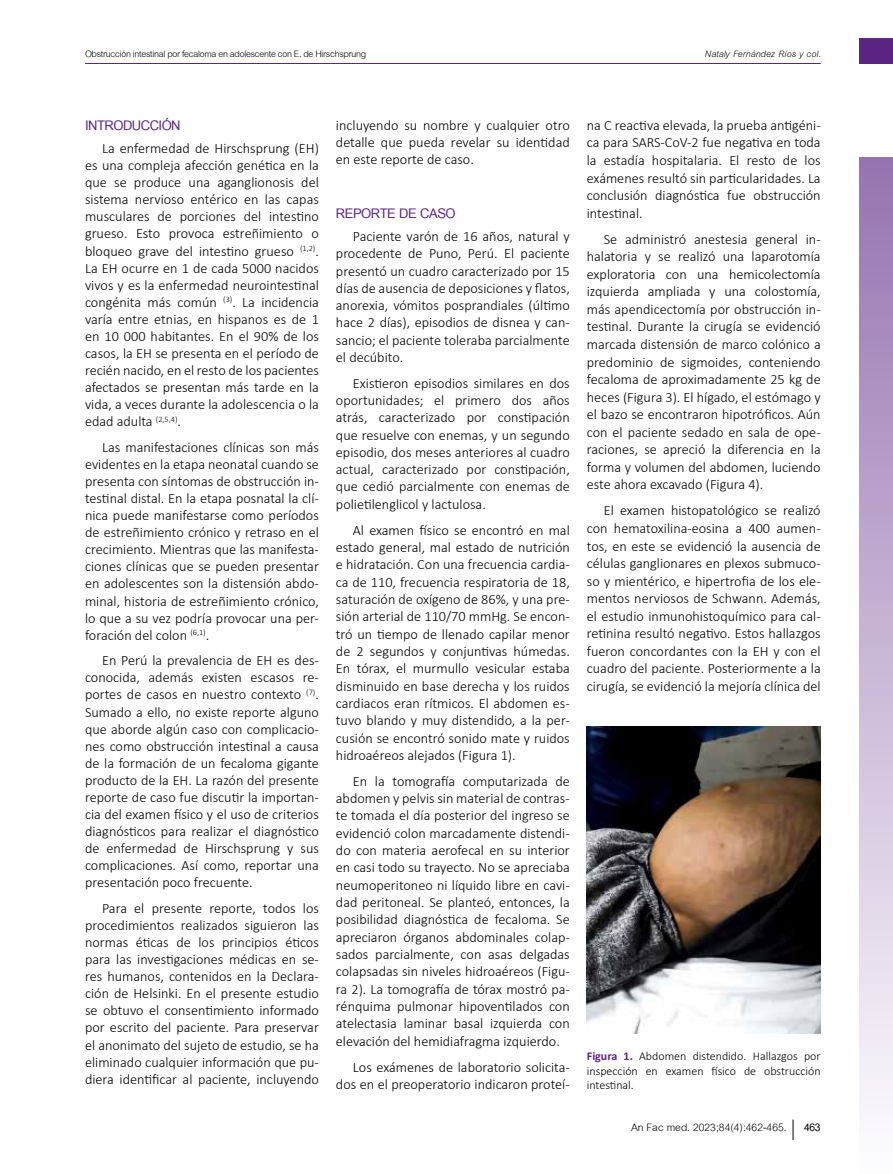
<style>
.page{position:relative;width:893px;height:1174px;background:#fff}
.page>*{position:absolute;margin:0;border:0;box-sizing:border-box;transform-origin:0 0}
.t1{font:700 20.25px "Cordia UPC";letter-spacing:-.025em;color:#5c2483}
.t2{font:15.75px "Cordia UPC";color:#000}
.t3{font:300 14.25px/17.1px "Calibri";color:#000;text-align:justify}
.t4{font:13.5px "Cordia UPC";letter-spacing:-.02em;color:#000}
.t5{font:italic 13.5px "Cordia UPC";color:#000}
.t6{font:300 12px/14.4px "Calibri";color:#000;text-align:justify}
.s1{font-weight:700;color:#5c2483}
.s2{font-weight:700}
</style>
<div class="page">
<div style="left:859px;top:157px;width:34px;height:1017px;background:linear-gradient(to bottom,#9673b0,#fefdfe)"></div>
<div style="left:859px;top:38px;width:34px;height:26px;background:#5c2483"></div>
<hr style="left:85px;top:63px;width:736px;height:1px;background:#5c2483">
<svg style="left:793px;top:1119px;width:1px;height:21px"></svg>
<img style="left:587px;top:726px;width:234px;height:307px">
<p class="t4" style="left:85px;top:45px;width:283px">Obstrucción intestinal por fecaloma en adolescente con E. de Hirschsprung</p>
<p class="t5" style="left:705px;top:45px;width:117px">Nataly Fernández Ríos y col.</p>
<h1 class="t1" style="left:85px;top:114px;width:97px">INTRODUCCIÓN</h1>
<p class="t3" style="left:85px;top:140px;width:235px;text-indent:17px">La enfermedad de Hirschsprung (EH) es una compleja afección genética en la que se produce una aganglionosis del sistema nervioso entérico en las capas musculares de porciones del intestino grueso. Esto provoca estreñimiento o bloqueo grave del intestino grueso <sup>(1,2)</sup>.<br>La EH ocurre en 1 de cada 5000 nacidos vivos y es la enfermedad neurointestinal congénita más común <sup>(3)</sup>. La incidencia varía entre etnias, en hispanos es de 1 en 10 000 habitantes. En el 90% de los casos, la EH se presenta en el período de recién nacido, en el resto de los pacientes afectados se presentan más tarde en la vida, a veces durante la adolescencia o la edad adulta <sup>(2,5,4)</sup>.</p>
<p class="t3" style="left:85px;top:438px;width:235px;text-indent:17px">Las manifestaciones clínicas son más evidentes en la etapa neonatal cuando se presenta con síntomas de obstrucción in&shy;testinal distal. En la etapa posnatal la clí&shy;nica puede manifestarse como períodos de estreñimiento crónico y retraso en el crecimiento. Mientras que las manifesta&shy;ciones clínicas que se pueden presentar en adolescentes son la distensión abdo&shy;minal, historia de estreñimiento crónico, lo que a su vez podría provocar una per&shy;foración del colon <sup>(6,1)</sup>.</p>
<p class="t3" style="left:85px;top:652px;width:235px;text-indent:17px">En Perú la prevalencia de EH es des&shy;conocida, además existen escasos re&shy;portes de casos en nuestro contexto <sup>(7)</sup>.<br>Sumado a ello, no existe reporte alguno que aborde algún caso con complicacio&shy;nes como obstrucción intestinal a causa de la formación de un fecaloma gigante producto de la EH. La razón del presente reporte de caso fue discutir la importan&shy;cia del examen físico y el uso de criterios diagnósticos para realizar el diagnóstico de enfermedad de Hirschsprung y sus complicaciones. Así como, reportar una presentación poco frecuente.</p>
<p class="t3" style="left:85px;top:899px;width:235px;text-indent:17px">Para el presente reporte, todos los procedimientos realizados siguieron las normas éticas de los principios éticos para las investigaciones médicas en se&shy;res humanos, contenidos en la Declara&shy;ción de Helsinki. En el presente estudio se obtuvo el consentimiento informado por escrito del paciente. Para preservar el anonimato del sujeto de estudio, se ha eliminado cualquier información que pu&shy;diera identificar al paciente, incluyendo</p>
<p class="t3" style="left:336px;top:116px;width:235px">incluyendo su nombre y cualquier otro detalle que pueda revelar su identidad en este reporte de caso.</p>
<h1 class="t1" style="left:336px;top:201px;width:121px">REPORTE DE CASO</h1>
<p class="t3" style="left:336px;top:227px;width:235px;text-indent:17px">Paciente varón de 16 años, natural y procedente de Puno, Perú. El paciente presentó un cuadro caracterizado por 15 días de ausencia de deposiciones y flatos, anorexia, vómitos posprandiales (último hace 2 días), episodios de disnea y can&shy;sancio; el paciente toleraba parcialmente el decúbito.</p>
<p class="t3" style="left:336px;top:374px;width:235px;text-indent:17px">Existieron episodios similares en dos oportunidades; el primero dos años atrás, caracterizado por constipación que resuelve con enemas, y un segundo episodio, dos meses anteriores al cuadro actual, caracterizado por constipación, que cedió parcialmente con enemas de polietilenglicol y lactulosa.</p>
<p class="t3" style="left:336px;top:521px;width:235px;text-indent:17px">Al examen físico se encontró en mal estado general, mal estado de nutrición e hidratación. Con una frecuencia cardia&shy;ca de 110, frecuencia respiratoria de 18, saturación de oxígeno de 86%, y una pre&shy;sión arterial de 110/70 mmHg. Se encon&shy;tró un tiempo de llenado capilar menor de 2 segundos y conjuntivas húmedas.<br>En tórax, el murmullo vesicular estaba disminuido en base derecha y los ruidos cardiacos eran rítmicos. El abdomen es&shy;tuvo blando y muy distendido, a la per&shy;cusión se encontró sonido mate y ruidos hidroaéreos alejados (Figura 1).</p>
<p class="t3" style="left:336px;top:772px;width:235px;text-indent:17px">En la tomografía computarizada de abdomen y pelvis sin material de contras&shy;te tomada el día posterior del ingreso se evidenció colon marcadamente distendi&shy;do con materia aerofecal en su interior en casi todo su trayecto. No se apreciaba neumoperitoneo ni líquido libre en cavi&shy;dad peritoneal. Se planteó, entonces, la posibilidad diagnóstica de fecaloma. Se apreciaron órganos abdominales colap&shy;sados parcialmente, con asas delgadas colapsadas sin niveles hidroaéreos (Figu&shy;ra 2). La tomografía de tórax mostró pa&shy;rénquima pulmonar hipoventilados con atelectasia laminar basal izquierda con elevación del hemidiafragma izquierdo.</p>
<p class="t3" style="left:336px;top:1058px;width:235px;text-align:right">Los exámenes de laboratorio solicita&shy;dos en el preoperatorio indicaron proteí-</p>
<p class="t3" style="left:587px;top:116px;width:235px;line-height:17.5px">na C reactiva elevada, la prueba antigéni&shy;ca para SARS-CoV-2 fue negativa en toda la estadía hospitalaria. El resto de los exámenes resultó sin particularidades. La conclusión diagnóstica fue obstrucción intestinal.</p>
<p class="t3" style="left:587px;top:230px;width:235px;line-height:17.5px;text-indent:17px">Se administró anestesia general in&shy;halatoria y se realizó una laparotomía exploratoria con una hemicolectomía izquierda ampliada y una colostomía, más apendicectomía por obstrucción in&shy;testinal. Durante la cirugía se evidenció marcada distensión de marco colónico a predominio de sigmoides, conteniendo fecaloma de aproximadamente 25 kg de heces (Figura 3). El hígado, el estómago y el bazo se encontraron hipotróficos. Aún con el paciente sedado en sala de ope&shy;raciones, se apreció la diferencia en la forma y volumen del abdomen, luciendo este ahora excavado (Figura 4).</p>
<p class="t3" style="left:587px;top:502px;width:235px;line-height:17.5px;text-indent:17px">El examen histopatológico se realizó con hematoxilina-eosina a 400 aumen&shy;tos, en este se evidenció la ausencia de células ganglionares en plexos submuco&shy;so y mientérico, e hipertrofia de los ele&shy;mentos nerviosos de Schwann. Además, el estudio inmunohistoquímico para cal&shy;retinina resultó negativo. Estos hallazgos fueron concordantes con la EH y con el cuadro del paciente. Posteriormente a la cirugía, se evidenció la mejoría clínica del</p>
<p class="t6" style="left:587px;top:1048px;width:235px"><span class="s1">Figura 1.</span> Abdomen distendido. Hallazgos por inspección en examen físico de obstrucción intestinal.</p>
<p class="t2" style="left:631px;top:1117px;width:191px">An Fac med. 2023;84(4):462-465. <span class="s2">463</span></p>
</div>
